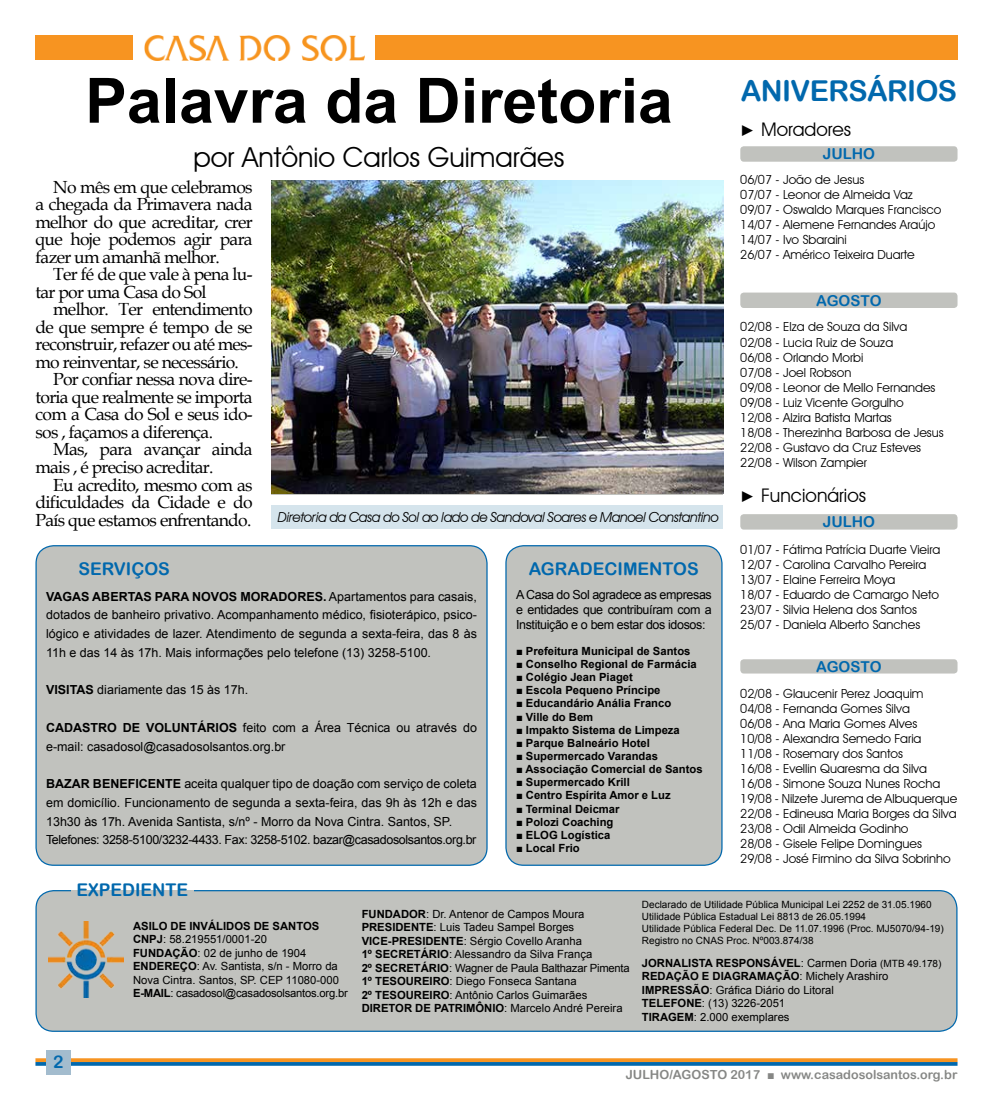
<style>
.page{position:relative;width:993px;height:1117px;background:#fff}
.page>*{position:absolute;margin:0;border:0;box-sizing:border-box;transform-origin:0 0}
.t1{font:700 62.5px "Arial";color:#000}
.t2{font:28.75px "Arial Rounded MT Bold";letter-spacing:-.02em;color:#0168ad}
.t3{font:27.5px "Avant Garde IT Cby BT";color:#000}
.t4{font:18.75px "Avant Garde IT Cby BT";color:#000}
.t5{font:17.5px/17.5px "Book Antiqua";letter-spacing:-.04em;color:#000;text-align:justify}
.t6{font:17.5px "Arial Rounded MT Bold";color:#0168ad}
.t7{font:15px "Arial Rounded MT Bold";color:#0168ad}
.t8{font:italic 13.75px "Avant Garde IT Cby BT";letter-spacing:-.03em;color:#000}
.t9{font:12.5px/15px "Avant Garde IT Cby BT";color:#000}
.t10{font:12.5px/18.8px "Arial";color:#000;text-align:justify}
.t11{font:12.5px "Arial Rounded MT Bold";color:#868785}
.t12{font:11.25px/13.5px "Arial";color:#000}
.t13{font:700 11.25px "Arial";color:#000}
.t14{font:10px/12px "Arial";color:#000}
.s1{font-weight:700}
.s2{font-family:"Lucida Sans Unicode"}
.s3{font-size:10px}
.s4{font-family:"Arial"}
</style>
<div class="page">
<svg style="left:35px;top:1061px;width:922px;height:4px;background:#427489"></svg>
<svg style="left:35px;top:1058px;width:922px;height:3px;background:#f79d35"></svg>
<div style="left:46px;top:1049px;width:25px;height:25px;background:#a3bcce"></div>
<img style="left:144px;top:35px;width:221px;height:25px">
<div style="left:35px;top:35px;width:98px;height:25px;background:#f79421"></div>
<div style="left:375px;top:35px;width:582px;height:25px;background:#f79421"></div>
<div style="left:36px;top:890px;width:920px;height:140px;background:#c1c2be;border-radius:18px"></div>
<div style="left:35px;top:889px;width:922px;height:142px;border:1px solid #0168ad;border-radius:18px"></div>
<img style="left:48px;top:921px;width:76px;height:76px">
<div style="left:71px;top:889px;width:122px;height:11px;background:#c1c2be"></div>
<div style="left:36px;top:545px;width:451px;height:320px;background:#c1c2be;border-radius:18px"></div>
<div style="left:740px;top:146px;width:217px;height:16px;background:#c1c2be;border-radius:4px"></div>
<div style="left:740px;top:292px;width:217px;height:16px;background:#c1c2be;border-radius:4px"></div>
<div style="left:740px;top:514px;width:217px;height:15px;background:#c1c2be;border-radius:4px"></div>
<div style="left:506px;top:545px;width:215px;height:320px;background:#c1c2be;border-radius:18px"></div>
<div style="left:505px;top:545px;width:217px;height:320px;border:1px solid #0168ad;border-radius:18px"></div>
<div style="left:740px;top:659px;width:217px;height:14px;background:#c1c2be;border-radius:4px"></div>
<img style="left:271px;top:180px;width:452px;height:313px">
<div style="left:271px;top:505px;width:451px;height:23px;background:#d5e4ec"></div>
<h1 class="t1" style="left:85px;top:59px;width:589px">Palavra da Diretoria</h1>
<h3 class="t3" style="left:193px;top:141px;width:372px">por Antônio Carlos Guimarães</h3>
<h3 class="t5" style="left:35px;top:178px;width:219px;text-indent:18px">No mês em que celebramos a chegada da Primavera nada melhor do que acreditar, crer que hoje podemos agir para fazer um amanhã melhor.</h3>
<h3 class="t5" style="left:35px;top:265px;width:218px;text-indent:18px">Ter fé de que vale à pena lu&shy;tar por uma Casa do Sol</h3>
<h3 class="t5" style="left:53px;top:300px;width:201px">melhor. Ter entendimento</h3>
<h3 class="t5" style="left:35px;top:318px;width:219px">de que sempre é tempo de se</h3>
<h3 class="t5" style="left:35px;top:335px;width:219px">reconstruir, refazer ou até mes-</h3>
<h3 class="t5" style="left:35px;top:353px;width:205px">mo reinventar, se necessário.</h3>
<h3 class="t5" style="left:53px;top:370px;width:201px">Por confiar nessa nova dire-</h3>
<h3 class="t5" style="left:35px;top:388px;width:218px">toria que realmente se importa</h3>
<h3 class="t5" style="left:35px;top:405px;width:219px">com a Casa do Sol e seus ido-</h3>
<h3 class="t5" style="left:35px;top:423px;width:179px">sos , façamos a diferença.</h3>
<h3 class="t5" style="left:53px;top:440px;width:201px">Mas, para avançar ainda</h3>
<h3 class="t5" style="left:35px;top:458px;width:179px">mais , é preciso acreditar.</h3>
<h3 class="t5" style="left:53px;top:475px;width:201px">Eu acredito, mesmo com as</h3>
<h3 class="t5" style="left:35px;top:493px;width:219px">dificuldades da Cidade e do</h3>
<h3 class="t5" style="left:35px;top:510px;width:217px">País que estamos enfrentando.</h3>
<p class="t8" style="left:278px;top:509px;width:442px">Diretoria da Casa do Sol ao lado de Sandoval Soares e Manoel Constantino</p>
<h3 class="t6" style="left:78px;top:558px;width:93px">SERVIÇOS</h3>
<p class="t10" style="left:46px;top:586px;width:432px"><span class="s1">VAGAS ABERTAS PARA NOVOS MORADORES.</span> Apartamentos para casais, dotados de banheiro privativo. Acompanhamento médico, fisioterápico, psico&shy;lógico e atividades de lazer. Atendimento de segunda a sexta-feira, das 8 às 11h e das 14 às 17h. Mais informações pelo telefone (13) 3258-5100.</p>
<p class="t10" style="left:46px;top:680px;width:203px"><span class="s1">VISITAS</span> diariamente das 15 às 17h.</p>
<p class="t10" style="left:46px;top:718px;width:432px"><span class="s1">CADASTRO DE VOLUNTÁRIOS</span> feito com a Área Técnica ou através do e-mail: casadosol@casadosolsantos.org.br</p>
<p class="t10" style="left:46px;top:774px;width:432px;text-align:left"><span class="s1">BAZAR BENEFICENTE</span> aceita qualquer tipo de doação com serviço de coleta em domicílio. Funcionamento de segunda a sexta-feira, das 9h às 12h e das 13h30 às 17h. Avenida Santista, s/nº - Morro da Nova Cintra. Santos, SP.<br>Telefones: 3258-5100/3232-4433. Fax: 3258-5102. bazar@casadosolsantos.org.br</p>
<h3 class="t6" style="left:76px;top:879px;width:113px">EXPEDIENTE</h3>
<h3 class="t6" style="left:528px;top:558px;width:172px">AGRADECIMENTOS</h3>
<p class="t10" style="left:516px;top:587px;width:197px;line-height:15px">A Casa do Sol agradece as empresas e entidades que contribuíram com a Instituição e o bem estar dos idosos:</p>
<p class="t13" style="left:516px;top:643px;width:176px">■ Prefeitura Municipal de Santos</p>
<p class="t13" style="left:516px;top:656px;width:182px">■ Conselho Regional de Farmácia</p>
<p class="t13" style="left:516px;top:669px;width:118px">■ Colégio Jean Piaget</p>
<p class="t13" style="left:516px;top:682px;width:146px">■ Escola Pequeno Príncipe</p>
<p class="t13" style="left:516px;top:695px;width:157px">■ Educandário Anália Franco</p>
<p class="t13" style="left:516px;top:709px;width:79px">■ Ville do Bem</p>
<p class="t13" style="left:516px;top:722px;width:165px">■ Impakto Sistema de Limpeza</p>
<p class="t13" style="left:516px;top:735px;width:135px">■ Parque Balneário Hotel</p>
<p class="t13" style="left:516px;top:748px;width:143px">■ Supermercado Varandas</p>
<p class="t13" style="left:516px;top:761px;width:188px">■ Associação Comercial de Santos</p>
<p class="t13" style="left:516px;top:774px;width:115px">■ Supermercado Krill</p>
<p class="t13" style="left:516px;top:787px;width:156px">■ Centro Espírita Amor e Luz</p>
<p class="t13" style="left:516px;top:801px;width:105px">■ Terminal Deicmar</p>
<p class="t13" style="left:516px;top:814px;width:99px">■ Polozi Coaching</p>
<p class="t13" style="left:516px;top:827px;width:96px">■ ELOG Logística</p>
<p class="t13" style="left:516px;top:840px;width:65px">■ Local Frio</p>
<h2 class="t2" style="left:740px;top:74px;width:218px">ANIVERSÁRIOS</h2>
<h3 class="t4" style="left:740px;top:117px;width:112px"><span class="s2">▶</span> Moradores</h3>
<p class="t7" style="left:822px;top:145px;width:54px">JULHO</p>
<p class="t9" style="left:740px;top:172px;width:203px">06/07 - João de Jesus<br>07/07 - Leonor de Almeida Vaz<br>09/07 - Oswaldo Marques Francisco<br>14/07 - Alemene Fernandes Araújo<br>14/07 - Ivo Sbaraini<br>26/07 - Américo Teixeira Duarte</p>
<p class="t7" style="left:816px;top:291px;width:67px">AGOSTO</p>
<p class="t9" style="left:740px;top:319px;width:205px">02/08 - Elza de Souza da Silva<br>02/08 - Lucia Ruiz de Souza<br>06/08 - Orlando Morbi<br>07/08 - Joel Robson<br>09/08 - Leonor de Mello Fernandes<br>09/08 - Luiz Vicente Gorgulho<br>12/08 - Alzira Batista Martas<br>18/08 - Therezinha Barbosa de Jesus<br>22/08 - Gustavo da Cruz Esteves<br>22/08 - Wilson Zampier</p>
<h3 class="t4" style="left:740px;top:484px;width:127px"><span class="s2">▶</span> Funcionários</h3>
<p class="t7" style="left:822px;top:513px;width:54px">JULHO</p>
<p class="t9" style="left:740px;top:541px;width:201px">01/07 - Fátima Patrícia Duarte Vieira<br>12/07 - Carolina Carvalho Pereira<br>13/07 - Elaine Ferreira Moya<br>18/07 - Eduardo de Camargo Neto<br>23/07 - Silvia Helena dos Santos<br>25/07 - Daniela Alberto Sanches</p>
<p class="t7" style="left:816px;top:657px;width:67px">AGOSTO</p>
<p class="t9" style="left:740px;top:686px;width:219px">02/08 - Glaucenir Perez Joaquim<br>04/08 - Fernanda Gomes Silva<br>06/08 - Ana Maria Gomes Alves<br>10/08 - Alexandra Semedo Faria<br>11/08 - Rosemary dos Santos<br>16/08 - Evellin Quaresma da Silva<br>16/08 - Simone Souza Nunes Rocha<br>19/08 - Nilzete Jurema de Albuquerque<br>22/08 - Edineusa Maria Borges da Silva<br>23/08 - Odil Almeida Godinho<br>28/08 - Gisele Felipe Domingues<br>29/08 - José Firmino da Silva Sobrinho</p>
<h3 class="t6" style="left:53px;top:1051px;width:12px">2</h3>
<p class="t12" style="left:133px;top:919px;width:216px"><span class="s1">ASILO DE INVÁLIDOS DE SANTOS CNPJ</span>: 58.219551/0001-20<br><span class="s1">FUNDAÇÃO</span>: 02 de junho de 1904<br><span class="s1">ENDEREÇO</span>: Av. Santista, s/n - Morro da Nova Cintra. Santos, SP. CEP 11080-000<br><span class="s1">E-MAIL</span>: casadosol@casadosolsantos.org.br</p>
<p class="t12" style="left:361px;top:906px;width:269px"><span class="s1">FUNDADOR</span>: Dr. Antenor de Campos Moura <span class="s1">PRESIDENTE</span>: Luis Tadeu Sampel Borges <span class="s1">VICE-PRESIDENTE</span>: Sérgio Covello Aranha<br><span class="s1">1º SECRETÁRIO</span>: Alessandro da Silva França<br><span class="s1">2º SECRETÁRIO</span>: Wagner de Paula Balthazar Pimenta <span class="s1">1º TESOUREIRO</span>: Diego Fonseca Santana<br><span class="s1">2º TESOUREIRO</span>: Antônio Carlos Guimarães <span class="s1">DIRETOR DE PATRIMÔNIO</span>: Marcelo André Pereira</p>
<p class="t14" style="left:641px;top:898px;width:303px">Declarado de Utilidade Pública Municipal Lei 2252 de 31.05.1960<br>Utilidade Pública Estadual Lei 8813 de 26.05.1994<br>Utilidade Pública Federal Dec. De 11.07.1996 (Proc. MJ5070/94-19)<br>Registro no CNAS Proc. Nº003.874/38</p>
<p class="t12" style="left:641px;top:956px;width:301px"><span class="s1">JORNALISTA RESPONSÁVEL</span>: Carmen Doria <span class="s3">(MTB 49.178)<br></span><span class="s1">REDAÇÃO E DIAGRAMAÇÃO</span>: Michely Arashiro <span class="s1">IMPRESSÃO</span>: Gráfica Diário do Litoral<br><span class="s1">TELEFONE</span>: (13) 3226-2051<br><span class="s1">TIRAGEM</span>: 2.000 exemplares</p>
<p class="t11" style="left:625px;top:1066px;width:333px">JULHO/AGOSTO 2017 <span class="s4">■</span> www.casadosolsantos.org.br</p>
</div>
